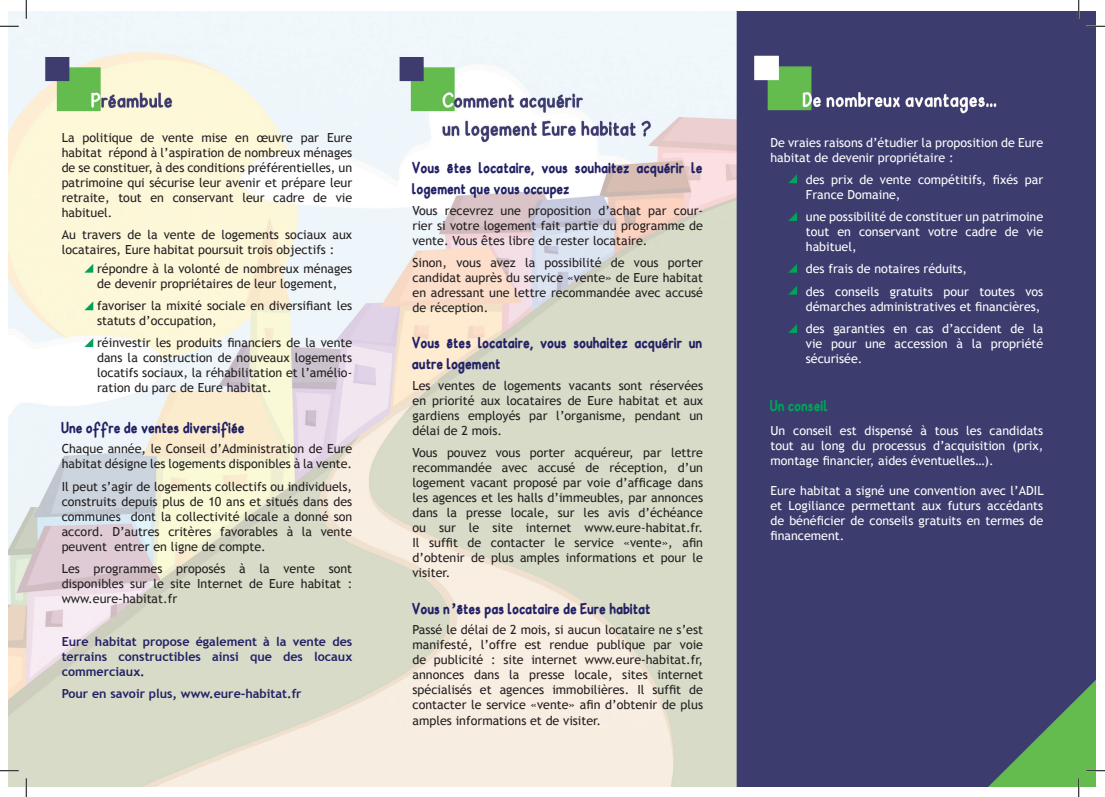
<style>
.page{position:relative;width:1105px;height:797px;background:#fff}
.page>*{position:absolute;margin:0;border:0;box-sizing:border-box;transform-origin:0 0}
.t1{font:700 17.5px/21px "Babiole";color:#222165}
.t2{font:700 17.5px "Babiole";color:#00a259}
.t3{font:12.5px/15px "Trebuchet MS";color:#231f20;text-align:justify}
.t4{font:12.5px/15px "Trebuchet MS";color:#fff;text-align:justify}
.t5{font:700 12.5px/15px "Trebuchet MS";color:#222165;text-align:justify}
.s1{font-family:"Trebuchet MS"}
</style>
<div class="page">
<img style="left:9px;top:11px;width:1086px;height:776px">
<svg style="left:84px;top:264px;width:9px;height:9px"></svg>
<svg style="left:84px;top:301px;width:9px;height:9px"></svg>
<svg style="left:84px;top:338px;width:9px;height:9px"></svg>
<svg style="left:788px;top:174px;width:9px;height:9px"></svg>
<svg style="left:788px;top:212px;width:9px;height:9px"></svg>
<svg style="left:788px;top:264px;width:9px;height:9px"></svg>
<svg style="left:788px;top:286px;width:9px;height:9px"></svg>
<svg style="left:788px;top:324px;width:9px;height:9px"></svg>
<svg style="left:0;top:25px;width:19px;height:2px"></svg>
<svg style="left:1086px;top:25px;width:19px;height:2px"></svg>
<svg style="left:0;top:770px;width:19px;height:1px"></svg>
<svg style="left:1086px;top:770px;width:19px;height:1px"></svg>
<svg style="left:25px;top:0;width:2px;height:19px"></svg>
<svg style="left:25px;top:778px;width:2px;height:19px"></svg>
<svg style="left:1078px;top:0;width:1px;height:19px"></svg>
<svg style="left:1078px;top:778px;width:1px;height:19px"></svg>
<p class="t3" style="left:62px;top:130px;width:292px">La politique de vente mise en œuvre par Eure habitat répond à l’aspiration de nombreux ménages de se constituer, à des conditions préférentielles, un patrimoine qui sécurise leur avenir et prépare leur retraite, tout en conservant leur cadre de vie habituel.</p>
<p class="t3" style="left:62px;top:227px;width:292px">Au travers de la vente de logements sociaux aux locataires, Eure habitat poursuit trois objectifs :</p>
<p class="t3" style="left:97px;top:261px;width:257px">répondre à la volonté de nombreux ménages de devenir propriétaires de leur logement,</p>
<p class="t3" style="left:97px;top:298px;width:257px">favoriser la mixité sociale en diversifiant les statuts d’occupation,</p>
<p class="t3" style="left:97px;top:335px;width:257px">réinvestir les produits financiers de la vente dans la construction de nouveaux logements locatifs sociaux, la réhabilitation et l’amélio&shy;ration du parc de Eure habitat.</p>
<p class="t1" style="left:62px;top:419px;width:185px">Une offre de ventes diversifiée</p>
<p class="t3" style="left:62px;top:441px;width:292px">Chaque année, le Conseil d’Administration de Eure habitat désigne les logements disponibles à la vente.</p>
<p class="t3" style="left:62px;top:479px;width:292px">Il peut s’agir de logements collectifs ou individuels, construits depuis plus de 10 ans et situés dans des communes dont la collectivité locale a donné son accord. D’autres critères favorables à la vente peuvent entrer en ligne de compte.</p>
<p class="t3" style="left:62px;top:561px;width:292px">Les programmes proposés à la vente sont disponibles sur le site Internet de Eure habitat : www.eure-habitat.fr</p>
<p class="t5" style="left:62px;top:634px;width:292px">Eure habitat propose également à la vente des terrains constructibles ainsi que des locaux commerciaux.</p>
<p class="t5" style="left:62px;top:686px;width:241px">Pour en savoir plus, www.eure-habitat.fr</p>
<p class="t1" style="left:412px;top:159px;width:292px">Vous êtes locataire, vous souhaitez acquérir le logement que vous occupez</p>
<p class="t3" style="left:412px;top:203px;width:292px">Vous recevrez une proposition d’achat par cour&shy;rier si votre logement fait partie du programme de vente. Vous êtes libre de rester locataire.</p>
<p class="t3" style="left:412px;top:255px;width:292px">Sinon, vous avez la possibilité de vous porter candidat auprès du service «vente» de Eure habitat en adressant une lettre recommandée avec accusé de réception.</p>
<p class="t1" style="left:412px;top:334px;width:292px">Vous êtes locataire, vous souhaitez acquérir un autre logement</p>
<p class="t3" style="left:412px;top:378px;width:292px">Les ventes de logements vacants sont réservées en priorité aux locataires de Eure habitat et aux gardiens employés par l’organisme, pendant un délai de 2 mois.</p>
<p class="t3" style="left:412px;top:445px;width:292px">Vous pouvez vous porter acquéreur, par lettre recommandée avec accusé de réception, d’un logement vacant proposé par voie d’afficage dans les agences et les halls d’immeubles, par annonces dans la presse locale, sur les avis d’échéance ou sur le site internet www.eure-habitat.fr.<br>Il suffit de contacter le service «vente», afin d’obtenir de plus amples informations et pour le visiter.</p>
<p class="t1" style="left:412px;top:600px;width:240px">Vous n<span class="s1">’</span>êtes pas locataire de Eure habitat</p>
<p class="t3" style="left:412px;top:622px;width:292px">Passé le délai de 2 mois, si aucun locataire ne s’est manifesté, l’offre est rendue publique par voie de publicité : site internet www.eure-habitat.fr, annonces dans la presse locale, sites internet spécialisés et agences immobilières. Il suffit de contacter le service «vente» afin d’obtenir de plus amples informations et de visiter.</p>
<p class="t4" style="left:770px;top:135px;width:274px">De vraies raisons d’étudier la proposition de Eure habitat de devenir propriétaire :</p>
<p class="t4" style="left:806px;top:172px;width:239px">des prix de vente compétitifs, fixés par<br>France Domaine,</p>
<p class="t4" style="left:806px;top:209px;width:239px">une possibilité de constituer un patrimoine tout en conservant votre cadre de vie habituel,</p>
<p class="t4" style="left:806px;top:262px;width:163px">des frais de notaires réduits,</p>
<p class="t4" style="left:806px;top:284px;width:239px">des conseils gratuits pour toutes vos démarches administratives et financières,</p>
<p class="t4" style="left:806px;top:321px;width:239px">des garanties en cas d’accident de la vie pour une accession à la propriété sécurisée.</p>
<p class="t2" style="left:770px;top:399px;width:60px">Un conseil</p>
<p class="t4" style="left:770px;top:423px;width:274px">Un conseil est dispensé à tous les candidats tout au long du processus d’acquisition (prix, montage financier, aides éventuelles…).</p>
<p class="t4" style="left:770px;top:483px;width:275px">Eure habitat a signé une convention avec l’ADIL et Logiliance permettant aux futurs accédants de bénéficier de conseils gratuits en termes de financement.</p>
</div>
